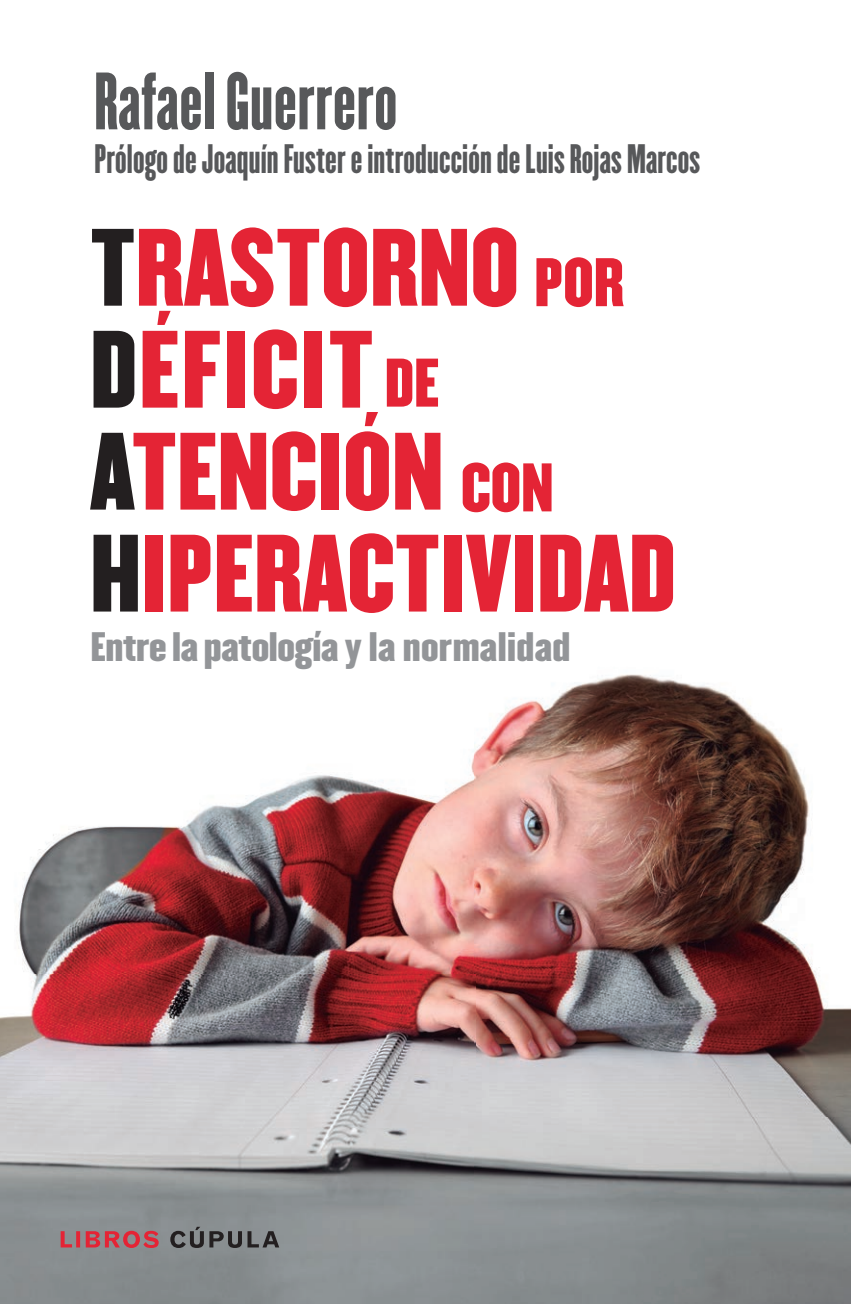
<style>
.page{position:relative;width:851px;height:1304px;background:#fff}
.page>*{position:absolute;margin:0;border:0;box-sizing:border-box;transform-origin:0 0}
.t1{font:96px/102px "Champion HTF Welterweight";color:#e42435}
.t2{font:71px "Champion HTF Featherweight";letter-spacing:.01em;color:#57585a}
.t3{font:60px "Champion HTF Welterweight";color:#e42435}
.t4{font:36px "Champion HTF Featherweight";letter-spacing:.005em;color:#57585a}
.t5{font:36px "Champion HTF Welterweight";letter-spacing:-.01em;color:#939598}
.s1{color:#231f20}
</style>
<div class="page">
<img style="left:0;top:310px;width:851px;height:994px">
<svg style="left:61px;top:1231px;width:98px;height:17px;background:#b35b65"></svg>
<svg style="left:170px;top:1227px;width:109px;height:21px;background:#66686a"></svg>
<svg style="left:365px;top:412px;width:13px;height:14px"></svg>
<svg style="left:157px;top:311px;width:14px;height:14px"></svg>
<h2 class="t2" style="left:94px;top:58px;width:304px">Rafael Guerrero</h2>
<p class="t4" style="left:95px;top:136px;width:607px">Prólogo de Joaquín Fuster e introducción de Luis Rojas Marcos</p>
<h1 class="t1" style="left:90px;top:219px;width:587px"><span class="s1">T</span>RASTORNO<br><span class="s1">D</span>EFICIT<br><span class="s1">A</span>TENCION<br><span class="s1">H</span>IPERACTIVIDAD</h1>
<h3 class="t3" style="left:534px;top:243px;width:91px">POR</h3>
<h3 class="t3" style="left:385px;top:344px;width:56px">DE</h3>
<h3 class="t3" style="left:461px;top:448px;width:94px">CON</h3>
<p class="t5" style="left:91px;top:623px;width:481px">Entre la patología y la normalidad</p>
</div>
